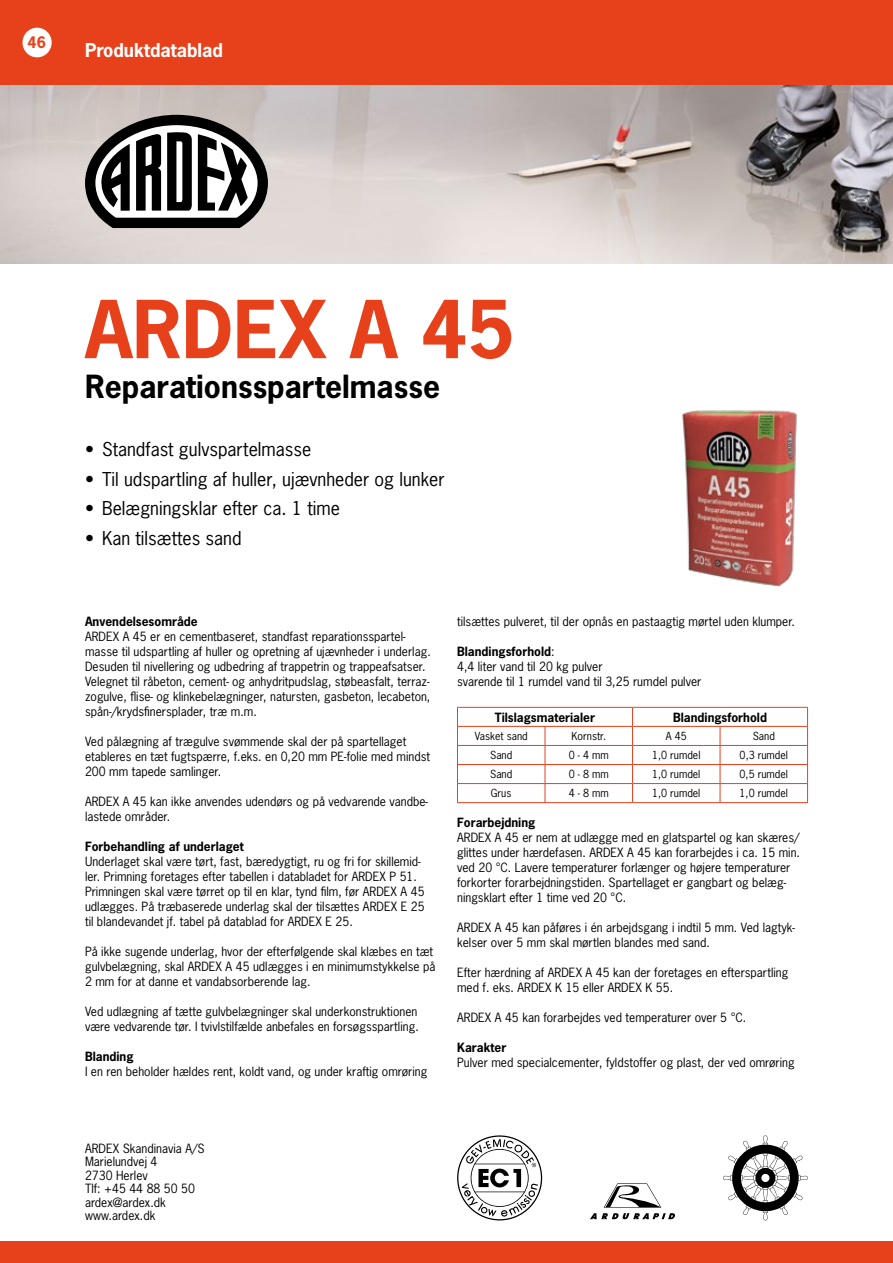
<style>
.page{position:relative;width:893px;height:1263px;background:#fff}
.page>*{position:absolute;margin:0;border:0;box-sizing:border-box;transform-origin:0 0}
.t1{font:700 75px "News Gothic Std";color:#e7411c}
.t2{font:700 30px "News Gothic Std";color:#000}
.t3{font:18px "News Gothic Std";color:#000}
.t4{font:700 18px "News Gothic Std";color:#fff}
.t5{font:700 15px "News Gothic Std";color:#e7411c}
.t6{font:12px/15px "News Gothic Std";color:#000}
.t7{font:700 12px "News Gothic Std";color:#000}
.t8{font:10.5px "News Gothic Std";color:#000}
.s1{font-weight:700}
</style>
<div class="page">
<img style="left:0;top:85px;width:893px;height:179px">
<div style="left:0;top:1242px;width:893px;height:21px;background:#e7411c"></div>
<div style="left:0;top:0;width:893px;height:85px;background:#e7411c"></div>
<svg style="left:85px;top:115px;width:183px;height:113px"></svg>
<div style="left:22px;top:28px;width:30px;height:29px;background:#fff;border-radius:50%"></div>
<hr style="left:457px;top:707px;width:88px;height:1px;background:#e7411c">
<hr style="left:545px;top:707px;width:87px;height:1px;background:#e7411c">
<hr style="left:632px;top:707px;width:88px;height:1px;background:#e7411c">
<hr style="left:720px;top:707px;width:88px;height:1px;background:#e7411c">
<hr style="left:457px;top:726px;width:88px;height:1px;background:#e7411c">
<hr style="left:545px;top:726px;width:87px;height:1px;background:#e7411c">
<hr style="left:632px;top:726px;width:88px;height:1px;background:#e7411c">
<hr style="left:720px;top:726px;width:88px;height:1px;background:#e7411c">
<hr style="left:457px;top:745px;width:88px;height:1px;background:#e7411c">
<hr style="left:545px;top:745px;width:87px;height:1px;background:#e7411c">
<hr style="left:632px;top:745px;width:88px;height:1px;background:#e7411c">
<hr style="left:720px;top:745px;width:88px;height:1px;background:#e7411c">
<hr style="left:457px;top:764px;width:88px;height:1px;background:#e7411c">
<hr style="left:545px;top:764px;width:87px;height:1px;background:#e7411c">
<hr style="left:632px;top:764px;width:88px;height:1px;background:#e7411c">
<hr style="left:720px;top:764px;width:88px;height:1px;background:#e7411c">
<hr style="left:457px;top:783px;width:88px;height:1px;background:#e7411c">
<svg style="left:457px;top:708px;width:1px;height:94px"></svg>
<hr style="left:545px;top:783px;width:87px;height:1px;background:#e7411c">
<svg style="left:545px;top:727px;width:1px;height:75px"></svg>
<hr style="left:632px;top:783px;width:88px;height:1px;background:#e7411c">
<svg style="left:632px;top:708px;width:1px;height:94px"></svg>
<hr style="left:720px;top:783px;width:88px;height:1px;background:#e7411c">
<svg style="left:720px;top:727px;width:1px;height:75px"></svg>
<svg style="left:807px;top:708px;width:1px;height:94px"></svg>
<hr style="left:457px;top:802px;width:88px;height:1px;background:#e7411c">
<hr style="left:545px;top:802px;width:87px;height:1px;background:#e7411c">
<hr style="left:632px;top:802px;width:88px;height:1px;background:#e7411c">
<hr style="left:720px;top:802px;width:88px;height:1px;background:#e7411c">
<svg style="left:723px;top:1135px;width:85px;height:85px"></svg>
<svg style="left:590px;top:1213px;width:85px;height:6px"></svg>
<svg style="left:604px;top:1183px;width:57px;height:24px"></svg>
<img style="left:682px;top:410px;width:115px;height:177px">
<svg style="left:457px;top:1135px;width:85px;height:85px"></svg>
<p class="t5" style="left:28px;top:33px;width:20px">46</p>
<h3 class="t4" style="left:85px;top:38px;width:139px">Produktdatablad</h3>
<h1 class="t1" style="left:85px;top:280px;width:431px">ARDEX A 45</h1>
<h2 class="t2" style="left:85px;top:366px;width:357px">Reparationsspartelmasse</h2>
<h3 class="t3" style="left:85px;top:438px;width:228px">• Standfast gulvspartelmasse</h3>
<h3 class="t3" style="left:85px;top:467px;width:361px">• Til udspartling af huller, ujævnheder og lunker</h3>
<h3 class="t3" style="left:85px;top:497px;width:256px">• Belægningsklar efter ca. 1 time</h3>
<h3 class="t3" style="left:85px;top:526px;width:158px">• Kan tilsættes sand</h3>
<p class="t7" style="left:85px;top:613px;width:114px">Anvendelsesområde</p>
<p class="t6" style="left:85px;top:629px;width:347px">ARDEX A 45 er en cementbaseret, standfast reparationsspartel&shy;masse til udspartling af huller og opretning af ujævnheder i underlag.<br>Desuden til nivellering og udbedring af trappetrin og trappeafsatser.<br>Velegnet til råbeton, cement- og anhydritpudslag, støbeasfalt, terraz&shy;zogulve, flise- og klinkebelægninger, natursten, gasbeton, lecabeton, spån-/krydsfinersplader, træ m.m.</p>
<p class="t6" style="left:85px;top:734px;width:347px">Ved pålægning af trægulve svømmende skal der på spartellaget etableres en tæt fugtspærre, f.eks. en 0,20 mm PE-folie med mindst<br>200 mm tapede samlinger.</p>
<p class="t6" style="left:85px;top:794px;width:345px">ARDEX A 45 kan ikke anvendes udendørs og på vedvarende vandbe&shy;lastede områder.</p>
<p class="t7" style="left:85px;top:838px;width:160px">Forbehandling af underlaget</p>
<p class="t6" style="left:85px;top:854px;width:341px">Underlaget skal være tørt, fast, bæredygtigt, ru og fri for skillemid&shy;ler. Primning foretages efter tabellen i databladet for ARDEX P 51.<br>Primningen skal være tørret op til en klar, tynd film, før ARDEX A 45 udlægges. På træbaserede underlag skal der tilsættes ARDEX E 25 til blandevandet jf. tabel på datablad for ARDEX E 25.</p>
<p class="t6" style="left:85px;top:944px;width:352px">På ikke sugende underlag, hvor der efterfølgende skal klæbes en tæt gulvbelægning, skal ARDEX A 45 udlægges i en minimumstykkelse på<br>2 mm for at danne et vandabsorberende lag.</p>
<p class="t6" style="left:85px;top:1004px;width:335px">Ved udlægning af tætte gulvbelægninger skal underkonstruktionen være vedvarende tør. I tvivlstilfælde anbefales en forsøgsspartling.</p>
<p class="t7" style="left:85px;top:1048px;width:50px">Blanding</p>
<p class="t6" style="left:85px;top:1064px;width:344px">I en ren beholder hældes rent, koldt vand, og under kraftig omrøring</p>
<p class="t6" style="left:457px;top:614px;width:339px">tilsættes pulveret, til der opnås en pastaagtig mørtel uden klumper.</p>
<p class="t6" style="left:457px;top:644px;width:246px"><span class="s1">Blandingsforhold</span>:<br>4,4 liter vand til 20 kg pulver<br>svarende til 1 rumdel vand til 3,25 rumdel pulver</p>
<p class="t7" style="left:495px;top:709px;width:102px">Tilslagsmaterialer</p>
<p class="t7" style="left:673px;top:709px;width:95px">Blandingsforhold</p>
<p class="t8" style="left:475px;top:729px;width:55px">Vasket sand</p>
<p class="t8" style="left:571px;top:729px;width:36px">Kornstr.</p>
<p class="t8" style="left:666px;top:729px;width:22px">A 45</p>
<p class="t8" style="left:753px;top:729px;width:24px">Sand</p>
<p class="t8" style="left:490px;top:748px;width:24px">Sand</p>
<p class="t8" style="left:569px;top:748px;width:41px">0 - 4 mm</p>
<p class="t8" style="left:652px;top:748px;width:50px">1,0 rumdel</p>
<p class="t8" style="left:740px;top:748px;width:50px">0,3 rumdel</p>
<p class="t8" style="left:490px;top:767px;width:24px">Sand</p>
<p class="t8" style="left:569px;top:767px;width:41px">0 - 8 mm</p>
<p class="t8" style="left:652px;top:767px;width:50px">1,0 rumdel</p>
<p class="t8" style="left:740px;top:767px;width:50px">0,5 rumdel</p>
<p class="t8" style="left:491px;top:786px;width:22px">Grus</p>
<p class="t8" style="left:569px;top:786px;width:41px">4 - 8 mm</p>
<p class="t8" style="left:652px;top:786px;width:50px">1,0 rumdel</p>
<p class="t8" style="left:740px;top:786px;width:50px">1,0 rumdel</p>
<p class="t7" style="left:457px;top:814px;width:80px">Forarbejdning</p>
<p class="t6" style="left:457px;top:830px;width:344px">ARDEX A 45 er nem at udlægge med en glatspartel og kan skæres/ glittes under hærdefasen. ARDEX A 45 kan forarbejdes i ca. 15 min. ved 20 °C. Lavere temperaturer forlænger og højere temperaturer forkorter forarbejdningstiden. Spartellaget er gangbart og belæg&shy;ningsklart efter 1 time ved 20 °C.</p>
<p class="t6" style="left:457px;top:920px;width:339px">ARDEX A 45 kan påføres i én arbejdsgang i indtil 5 mm. Ved lagtyk&shy;kelser over 5 mm skal mørtlen blandes med sand.</p>
<p class="t6" style="left:457px;top:965px;width:333px">Efter hærdning af ARDEX A 45 kan der foretages en efterspartling med f. eks. ARDEX K 15 eller ARDEX K 55.</p>
<p class="t6" style="left:457px;top:1010px;width:291px">ARDEX A 45 kan forarbejdes ved temperaturer over 5 °C.</p>
<p class="t7" style="left:457px;top:1039px;width:51px">Karakter</p>
<p class="t6" style="left:457px;top:1055px;width:339px">Pulver med specialcementer, fyldstoffer og plast, der ved omrøring</p>
<p class="t6" style="left:85px;top:1141px;width:121px;line-height:13.5px">ARDEX Skandinavia A/S<br>Marielundvej 4<br>2730 Herlev<br>Tlf: +45 44 88 50 50 ardex@ardex.dk www.ardex.dk</p>
</div>
